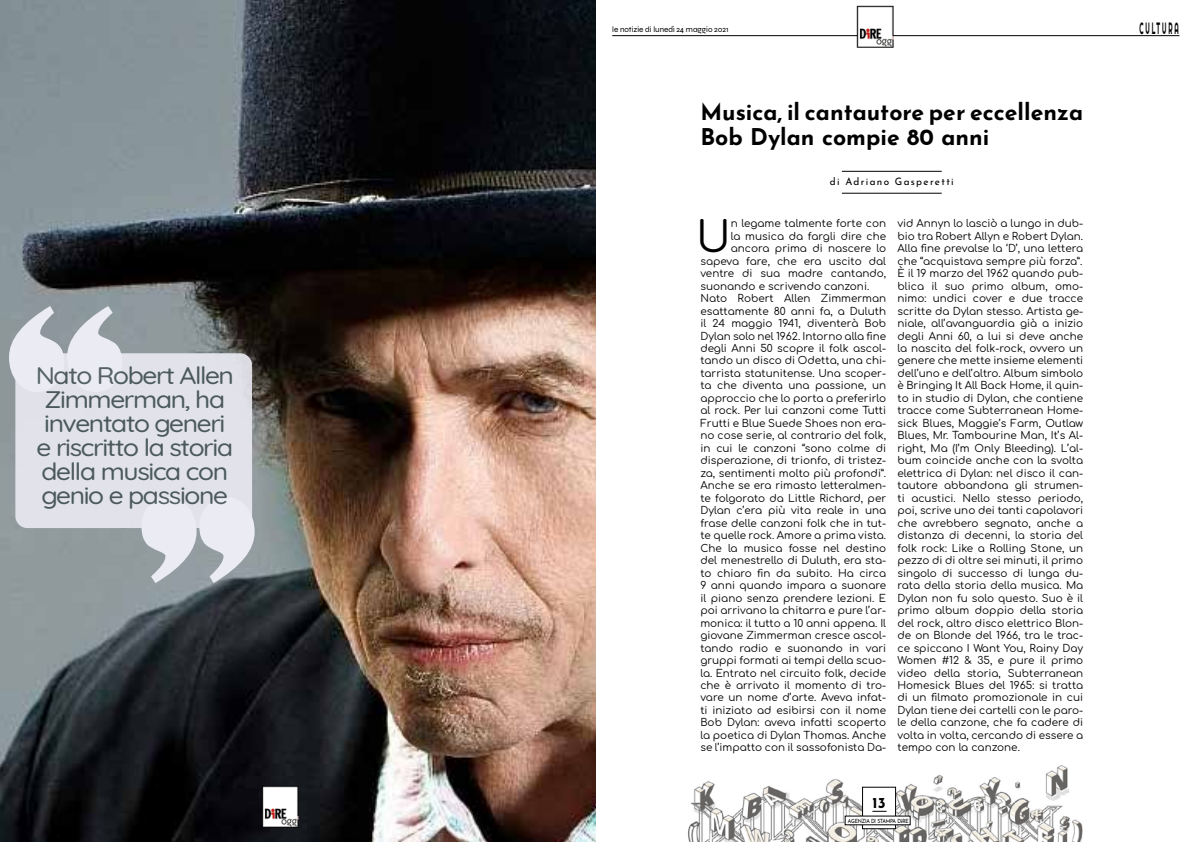
<style>
.page{position:relative;width:1191px;height:842px;background:#fff}
.page>*{position:absolute;margin:0;border:0;box-sizing:border-box;transform-origin:0 0}
.t1{font:42.4px "Comfortaa";color:#000}
.t2{font:300 24px/24px "Quicksand";letter-spacing:-.05em;color:#445258;text-align:center;scale:1.1 1}
.t3{font:700 23px/25px "Josefin Sans";color:#000}
.t4{font:16.4px "Righteous";letter-spacing:.29em;color:#000;scale:.39 1}
.t5{font:700 15px "Josefin Sans";color:#000}
.t6{font:10.4px/12.5px "Comfortaa";color:#000;text-align:justify}
.t7{font:10.2px "Josefin Sans";letter-spacing:.13em;color:#000}
.t8{font:8px "Syne";color:#000}
.t9{font:5.7px "Josefin Sans";letter-spacing:-.04em;color:#000;scale:.88 1}
.s1{font-weight:700}
</style>
<div class="page">
<img style="left:688px;top:765px;width:395px;height:77px">
<hr style="left:842px;top:193px;width:99px;height:1px;background:#000">
<hr style="left:842px;top:171px;width:99px;height:1px;background:#000">
<img style="left:0;top:0;width:595px;height:842px">
<svg style="left:9px;top:306px;width:113px;height:86px;background:#b9bec5"></svg>
<svg style="left:141px;top:497px;width:114px;height:86px;background:#bfc4ca"></svg>
<div style="left:15px;top:353px;width:237px;height:175px;background:#e1e2ea;border-radius:12px"></div>
<hr style="left:612px;top:35px;width:567px;height:1px;background:#000">
<div style="left:862px;top:787px;width:34px;height:42px;background:#fff;border:1px solid #000"></div>
<svg style="left:872px;top:811px;width:14px;height:1px"></svg>
<div style="left:845px;top:816px;width:65px;height:9px;background:#fff"></div>
<img style="left:842px;top:5px;width:74px;height:42px">
<img style="left:247px;top:784px;width:73px;height:43px">
<h2 class="t2" style="left:36px;top:361px;width:182px">Nato Robert Allen<br>Zimmerman, ha inventato generi e riscritto la storia della musica con genio e passione</h2>
<p class="t8" style="left:612px;top:24px;width:118px">le notizie di lunedì 24 maggio 2021</p>
<h3 class="t3" style="left:700px;top:97px;width:384px">Musica, il cantautore per eccellenza<br>Bob Dylan compie 80 anni</h3>
<p class="t7" style="left:830px;top:173px;width:125px">di Adriano Gasperetti</p>
<h1 class="t1" style="left:696px;top:199px;width:36px">U</h1>
<p class="t6" style="left:731px;top:216px;width:157px">n legame talmente forte con</p>
<p class="t6" style="left:731px;top:228px;width:157px">la musica da fargli dire che</p>
<p class="t6" style="left:731px;top:241px;width:157px">ancora prima di nascere lo</p>
<p class="t6" style="left:700px;top:253px;width:187px">sapeva fare, che era uscito dal</p>
<p class="t6" style="left:700px;top:266px;width:187px">ventre di sua madre cantando,</p>
<p class="t6" style="left:700px;top:278px;width:170px">suonando e scrivendo canzoni.</p>
<p class="t6" style="left:700px;top:291px;width:187px">Nato Robert Allen Zimmerman</p>
<p class="t6" style="left:700px;top:303px;width:187px">esattamente 80 anni fa, a Duluth</p>
<p class="t6" style="left:700px;top:316px;width:187px">il 24 maggio 1941, diventerà Bob</p>
<p class="t6" style="left:700px;top:328px;width:187px">Dylan solo nel 1962. Intorno alla fine</p>
<p class="t6" style="left:700px;top:341px;width:187px">degli Anni 50 scopre il folk ascol-</p>
<p class="t6" style="left:700px;top:353px;width:187px">tando un disco di Odetta, una chi-</p>
<p class="t6" style="left:700px;top:366px;width:187px">tarrista statunitense. Una scoper-</p>
<p class="t6" style="left:700px;top:378px;width:187px">ta che diventa una passione, un</p>
<p class="t6" style="left:700px;top:391px;width:187px">approccio che lo porta a preferirlo</p>
<p class="t6" style="left:700px;top:403px;width:187px">al rock. Per lui canzoni come Tutti</p>
<p class="t6" style="left:700px;top:416px;width:187px">Frutti e Blue Suede Shoes non era-</p>
<p class="t6" style="left:700px;top:428px;width:187px">no cose serie, al contrario del folk,</p>
<p class="t6" style="left:700px;top:440px;width:187px">in cui le canzoni “sono colme di</p>
<p class="t6" style="left:700px;top:453px;width:187px">disperazione, di trionfo, di tristez-</p>
<p class="t6" style="left:700px;top:465px;width:187px">za, sentimenti molto più profondi”.</p>
<p class="t6" style="left:700px;top:478px;width:187px">Anche se era rimasto letteralmen-</p>
<p class="t6" style="left:700px;top:490px;width:187px">te folgorato da Little Richard, per</p>
<p class="t6" style="left:700px;top:503px;width:187px">Dylan c’era più vita reale in una</p>
<p class="t6" style="left:700px;top:515px;width:187px">frase delle canzoni folk che in tut-</p>
<p class="t6" style="left:700px;top:528px;width:187px">te quelle rock. Amore a prima vista.</p>
<p class="t6" style="left:700px;top:540px;width:187px">Che la musica fosse nel destino</p>
<p class="t6" style="left:700px;top:553px;width:187px">del menestrello di Duluth, era sta-</p>
<p class="t6" style="left:700px;top:565px;width:187px">to chiaro fin da subito. Ha circa</p>
<p class="t6" style="left:700px;top:578px;width:187px">9 anni quando impara a suonare</p>
<p class="t6" style="left:700px;top:590px;width:187px">il piano senza prendere lezioni. E</p>
<p class="t6" style="left:700px;top:603px;width:187px">poi arrivano la chitarra e pure l’ar-</p>
<p class="t6" style="left:700px;top:615px;width:187px">monica: il tutto a 10 anni appena. Il</p>
<p class="t6" style="left:700px;top:628px;width:187px">giovane Zimmerman cresce ascol-</p>
<p class="t6" style="left:700px;top:640px;width:187px">tando radio e suonando in vari</p>
<p class="t6" style="left:700px;top:653px;width:187px">gruppi formati ai tempi della scuo-</p>
<p class="t6" style="left:700px;top:665px;width:187px">la. Entrato nel circuito folk, decide</p>
<p class="t6" style="left:700px;top:678px;width:187px">che è arrivato il momento di tro-</p>
<p class="t6" style="left:700px;top:690px;width:187px">vare un nome d’arte. Aveva infat-</p>
<p class="t6" style="left:700px;top:703px;width:187px">ti iniziato ad esibirsi con il nome</p>
<p class="t6" style="left:700px;top:715px;width:187px">Bob Dylan: aveva infatti scoperto</p>
<p class="t6" style="left:700px;top:728px;width:187px">la poetica di Dylan Thomas. Anche</p>
<p class="t6" style="left:700px;top:740px;width:187px">se l’impatto con il sassofonista Da-</p>
<p class="t6" style="left:897px;top:216px;width:187px">vid Annyn lo lasciò a lungo in dub&shy;bio tra Robert Allyn e Robert Dylan.<br>Alla fine prevalse la ‘D’, una lettera che “acquistava sempre più forza”.<br>È il 19 marzo del 1962 quando pub&shy;blica il suo primo album, omo&shy;nimo: undici cover e due tracce scritte da Dylan stesso. Artista ge&shy;niale, all’avanguardia già a inizio degli Anni 60, a lui si deve anche la nascita del folk-rock, ovvero un genere che mette insieme elementi dell’uno e dell’altro. Album simbolo è Bringing It All Back Home, il quin&shy;to in studio di Dylan, che contiene tracce come Subterranean Home&shy;sick Blues, Maggie’s Farm, Outlaw Blues, Mr. Tambourine Man, It’s Al&shy;right, Ma (I’m Only Bleeding). L’al&shy;bum coincide anche con la svolta elettrica di Dylan: nel disco il can&shy;tautore abbandona gli strumen&shy;ti acustici. Nello stesso periodo, poi, scrive uno dei tanti capolavori che avrebbero segnato, anche a distanza di decenni, la storia del folk rock: Like a Rolling Stone, un pezzo di di oltre sei minuti, il primo singolo di successo di lunga du&shy;rata della storia della musica. Ma Dylan non fu solo questo. Suo è il primo album doppio della storia del rock, altro disco elettrico Blon&shy;de on Blonde del 1966, tra le trac&shy;ce spiccano I Want You, Rainy Day Women #12 &amp; 35, e pure il primo video della storia, Subterranean Homesick Blues del 1965: si tratta di un filmato promozionale in cui Dylan tiene dei cartelli con le paro&shy;le della canzone, che fa cadere di volta in volta, cercando di essere a tempo con la canzone.</p>
<h3 class="t5" style="left:872px;top:792px;width:15px">13</h3>
<p class="t9" style="left:848px;top:816px;width:71px">AGENZIA DI STAMPA D<span class="s1">i</span>RE</p>
<h3 class="t4" style="left:1139px;top:17px;width:102px">CULTURA</h3>
</div>
